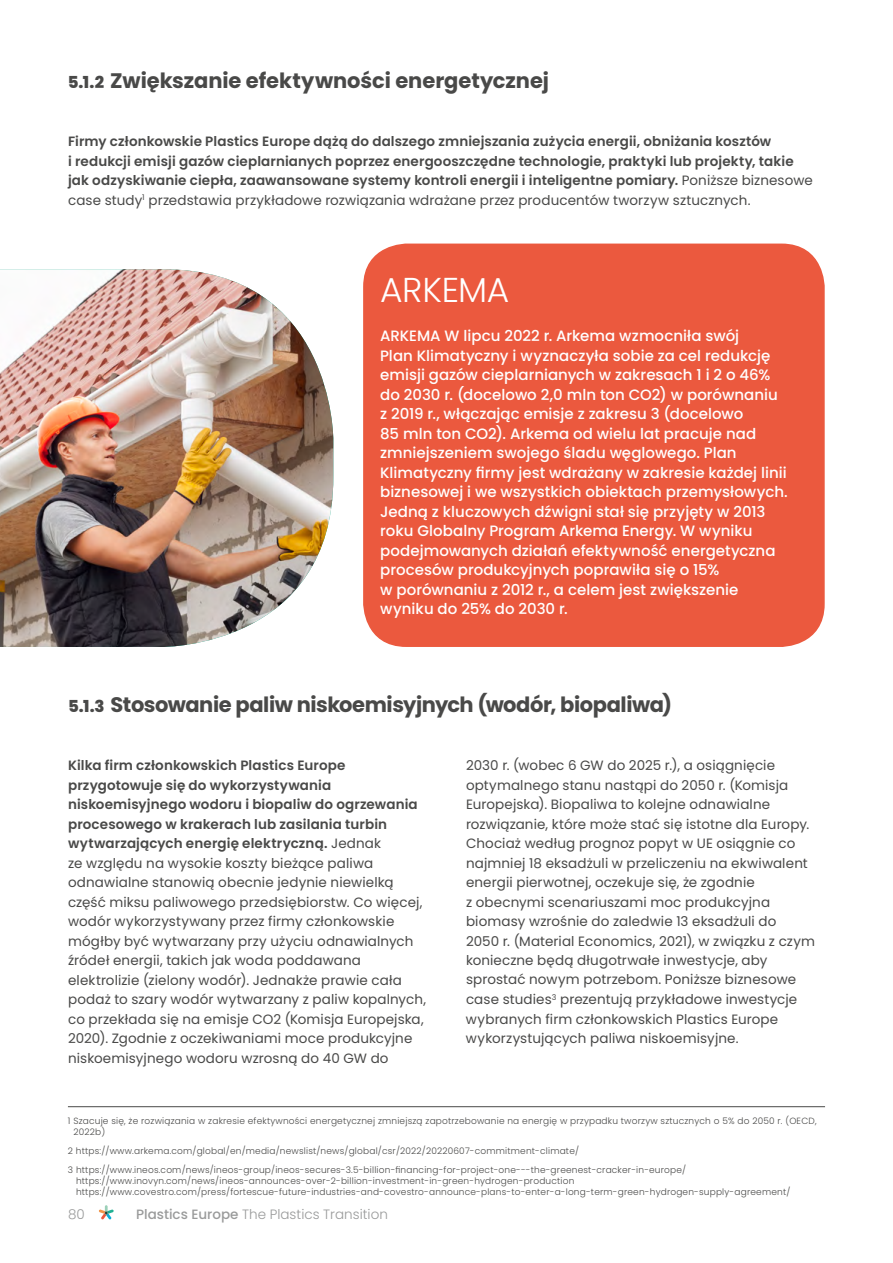
<style>
.page{position:relative;width:893px;height:1263px;background:#fff}
.page>*{position:absolute;margin:0;border:0;box-sizing:border-box;transform-origin:0 0}
.t1{font:300 34.5px "Poppins";letter-spacing:-.01em;color:#fff}
.t2{font:700 21px "Poppins";letter-spacing:-.02em;color:#494948}
.t3{font:700 21px "Poppins";color:#494948}
.t4{font:500 15px/19.5px "Poppins";color:#fff}
.t5{font:13.5px/19.5px "Poppins";letter-spacing:.01em;color:#494948}
.t6{font:600 13.5px/19.5px "Poppins";letter-spacing:.01em;color:#494948}
.t7{font:300 13.5px "Poppins";color:#9a9b9b}
.t8{font:300 9px/10.8px "Poppins";letter-spacing:.02em;color:#494948}
.s1{font-weight:800;font-size:16.5px}
.s2{font-weight:400}
.s3{font-weight:600}
.s4{font-weight:500}
</style>
<div class="page">
<img style="left:0;top:269px;width:333px;height:378px">
<svg style="left:99px;top:1205px;width:15px;height:14px"></svg>
<div style="left:364px;top:244px;width:460px;height:402px;background:#eb593e;border-radius:43px"></div>
<div style="left:363px;top:244px;width:462px;height:403px;border:2px solid #eb593e;border-radius:43px"></div>
<hr style="left:68px;top:1106px;width:757px;height:1px;background:#494948">
<h2 class="t3" style="left:68px;top:68px;width:483px"><span class="s1">5.1.2</span> Zwiększanie efektywności energetycznej</h2>
<p class="t6" style="left:68px;top:132px;width:746px">Firmy członkowskie Plastics Europe dążą do dalszego zmniejszania zużycia energii, obniżania kosztów<br>i redukcji emisji gazów cieplarnianych poprzez energooszczędne technologie, praktyki lub projekty, takie jak odzyskiwanie ciepła, zaawansowane systemy kontroli energii i inteligentne pomiary. <span class="s2">Poniższe biznesowe case study</span><sup>1</sup> <span class="s2">przedstawia przykładowe rozwiązania wdrażane przez producentów tworzyw sztucznych.</span></p>
<h1 class="t1" style="left:380px;top:270px;width:131px">ARKEMA</h1>
<p class="t4" style="left:380px;top:326px;width:409px">ARKEMA W lipcu 2022 r. Arkema wzmocniła swój<br>Plan Klimatyczny i wyznaczyła sobie za cel redukcję emisji gazów cieplarnianych w zakresach 1 i 2 o 46% do 2030 r. (docelowo 2,0 mln ton CO2) w porównaniu z 2019 r., włączając emisje z zakresu 3 (docelowo<br>85 mln ton CO2). Arkema od wielu lat pracuje nad zmniejszeniem swojego śladu węglowego. Plan Klimatyczny firmy jest wdrażany w zakresie każdej linii biznesowej i we wszystkich obiektach przemysłowych.<br>Jedną z kluczowych dźwigni stał się przyjęty w 2013 roku Globalny Program Arkema Energy. W wyniku podejmowanych działań efektywność energetyczna procesów produkcyjnych poprawiła się o 15%<br>w porównaniu z 2012 r., a celem jest zwiększenie wyniku do 25% do 2030 r.</p>
<h2 class="t2" style="left:68px;top:692px;width:606px"><span class="s1">5.1.3</span> Stosowanie paliw niskoemisyjnych (wodór, biopaliwa)</h2>
<p class="t5" style="left:68px;top:756px;width:359px"><span class="s3">Kilka firm członkowskich Plastics Europe przygotowuje się do wykorzystywania niskoemisyjnego wodoru i biopaliw do ogrzewania procesowego w krakerach lub zasilania turbin wytwarzających energię elektryczną.</span> Jednak<br>ze względu na wysokie koszty bieżące paliwa odnawialne stanowią obecnie jedynie niewielką część miksu paliwowego przedsiębiorstw. Co więcej, wodór wykorzystywany przez firmy członkowskie mógłby być wytwarzany przy użyciu odnawialnych źródeł energii, takich jak woda poddawana elektrolizie (zielony wodór). Jednakże prawie cała podaż to szary wodór wytwarzany z paliw kopalnych, co przekłada się na emisje CO2 (Komisja Europejska, 2020). Zgodnie z oczekiwaniami moce produkcyjne niskoemisyjnego wodoru wzrosną do 40 GW do</p>
<p class="t5" style="left:466px;top:756px;width:351px">2030 r. (wobec 6 GW do 2025 r.), a osiągnięcie optymalnego stanu nastąpi do 2050 r. (Komisja Europejska). Biopaliwa to kolejne odnawialne rozwiązanie, które może stać się istotne dla Europy.<br>Chociaż według prognoz popyt w UE osiągnie co najmniej 18 eksadżuli w przeliczeniu na ekwiwalent energii pierwotnej, oczekuje się, że zgodnie<br>z obecnymi scenariuszami moc produkcyjna biomasy wzrośnie do zaledwie 13 eksadżuli do<br>2050 r. (Material Economics, 2021), w związku z czym konieczne będą długotrwałe inwestycje, aby sprostać nowym potrzebom. Poniższe biznesowe case studies<sup>3</sup> prezentują przykładowe inwestycje wybranych firm członkowskich Plastics Europe wykorzystujących paliwa niskoemisyjne.</p>
<p class="t8" style="left:73px;top:1115px;width:745px;text-indent:-5px">1 Szacuje się, że rozwiązania w zakresie efektywności energetycznej zmniejszą zapotrzebowanie na energię w przypadku tworzyw sztucznych o 5% do 2050 r. (OECD,<br>2022b)</p>
<p class="t8" style="left:68px;top:1141px;width:620px;line-height:19.4px">2 https://www.arkema.com/global/en/media/newslist/news/global/csr/2022/20220607-commitment-climate/<br>3 https://www.ineos.com/news/ineos-group/ineos-secures-3.5-billion-financing-for-project-one---the-greenest-cracker-in-europe/</p>
<p class="t8" style="left:76px;top:1176px;width:716px">https://www.inovyn.com/news/ineos-announces-over-2-billion-investment-in-green-hydrogen-production https://www.covestro.com/press/fortescue-future-industries-and-covestro-announce-plans-to-enter-a-long-term-green-hydrogen-supply-agreement/</p>
<p class="t7" style="left:68px;top:1207px;width:18px">80</p>
<p class="t7" style="left:136px;top:1207px;width:253px"><span class="s4">Plastics Europe</span> The Plastics Transition</p>
</div>
